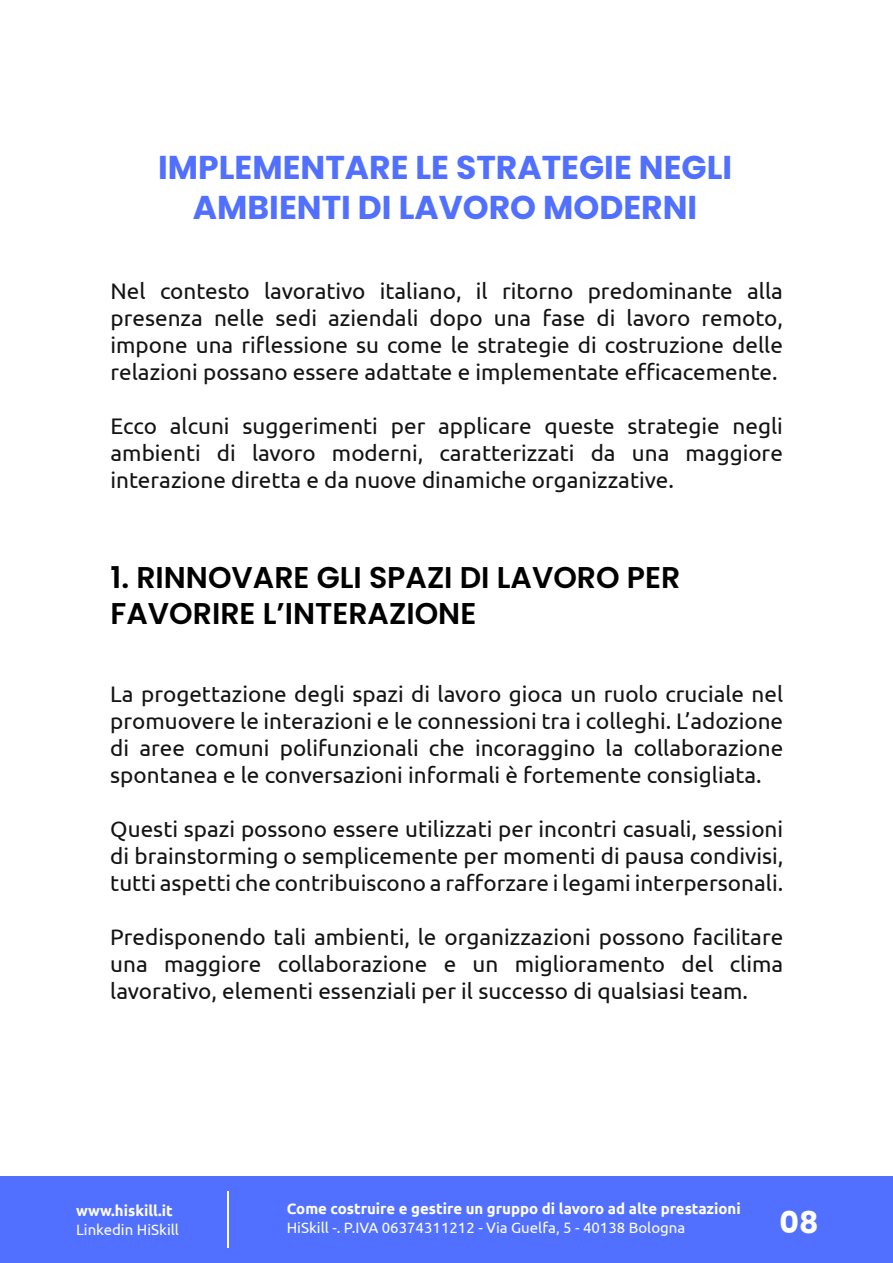
<style>
.page{position:relative;width:893px;height:1263px;background:#fff}
.page>*{position:absolute;margin:0;border:0;box-sizing:border-box;transform-origin:0 0}
.t1{font:700 33px/39.6px "Poppins";color:#5270ff;text-align:center}
.t2{font:600 30px/36px "Poppins";color:#000}
.t3{font:700 30px "Poppins";color:#fff}
.t4{font:22.5px/27px "Ubuntu";color:#131313;text-align:justify}
.t5{font:700 15px "Ubuntu";color:#fff}
.t6{font:15px "Ubuntu";color:#fff}
</style>
<div class="page">
<div style="left:0;top:1177px;width:893px;height:86px;background:#5270ff"></div>
<hr style="left:228px;top:1192px;width:1px;height:56px;background:#fff">
<h1 class="t1" style="left:158px;top:148px;width:575px">IMPLEMENTARE LE STRATEGIE NEGLI<br>AMBIENTI DI LAVORO MODERNI</h1>
<p class="t4" style="left:111px;top:276px;width:674px">Nel contesto lavorativo italiano, il ritorno predominante alla presenza nelle sedi aziendali dopo una fase di lavoro remoto, impone una riflessione su come le strategie di costruzione delle relazioni possano essere adattate e implementate efficacemente.</p>
<p class="t4" style="left:111px;top:411px;width:674px">Ecco alcuni suggerimenti per applicare queste strategie negli ambienti di lavoro moderni, caratterizzati da una maggiore interazione diretta e da nuove dinamiche organizzative.</p>
<h2 class="t2" style="left:111px;top:560px;width:571px">1. RINNOVARE GLI SPAZI DI LAVORO PER<br>FAVORIRE L’INTERAZIONE</h2>
<p class="t4" style="left:110px;top:680px;width:674px">La progettazione degli spazi di lavoro gioca un ruolo cruciale nel promuovere le interazioni e le connessioni tra i colleghi. L’adozione di aree comuni polifunzionali che incoraggino la collaborazione spontanea e le conversazioni informali è fortemente consigliata.</p>
<p class="t4" style="left:110px;top:815px;width:674px">Questi spazi possono essere utilizzati per incontri casuali, sessioni di brainstorming o semplicemente per momenti di pausa condivisi, tutti aspetti che contribuiscono a rafforzare i legami interpersonali.</p>
<p class="t4" style="left:110px;top:923px;width:674px">Predisponendo tali ambienti, le organizzazioni possono facilitare una maggiore collaborazione e un miglioramento del clima lavorativo, elementi essenziali per il successo di qualsiasi team.</p>
<p class="t5" style="left:76px;top:1201px;width:98px">www.hiskill.it</p>
<p class="t6" style="left:76px;top:1220px;width:104px">Linkedin HiSkill</p>
<p class="t5" style="left:287px;top:1199px;width:455px">Come costruire e gestire un gruppo di lavoro ad alte prestazioni</p>
<p class="t6" style="left:287px;top:1218px;width:400px">HiSkill -. P.IVA 06374311212 - Via Guelfa, 5 - 40138 Bologna</p>
<h2 class="t3" style="left:779px;top:1205px;width:40px">08</h2>
</div>
